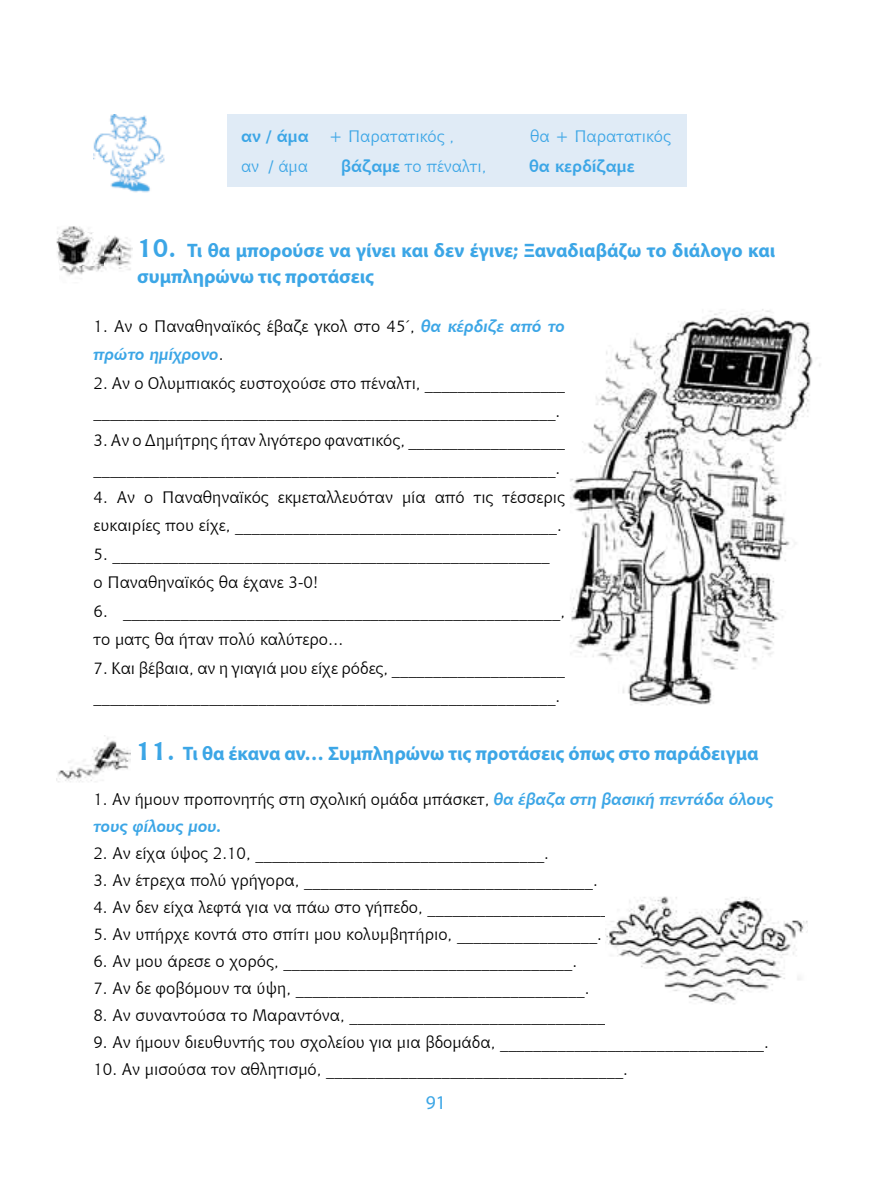
<style>
.page{position:relative;width:893px;height:1191px;background:#fff}
.page>*{position:absolute;margin:0;border:0;box-sizing:border-box;transform-origin:0 0}
.t1{font:700 19.5px/25.5px "Myriad Pro";color:#3ca6e6}
.t2{font:19.5px "Myriad Pro";color:#3ca6e6}
.t3{font:16.5px/28.5px "Chianti BT";color:#000}
.t4{font:16.5px "Chianti BT";color:#3ca6e6}
.t5{font:700 16.5px "Chianti BT";color:#3ca6e6}
.s1{font-weight:700}
.s2{font-family:"Chianti BT";font-size:25.5px}
.s3{font-weight:700;font-style:italic;color:#3ca6e6}
</style>
<div class="page">
<img style="left:570px;top:309px;width:250px;height:397px">
<div style="left:228px;top:115px;width:459px;height:72px;background:#e0ebf6"></div>
<img style="left:56px;top:226px;width:28px;height:33px">
<img style="left:59px;top:236px;width:74px;height:40px">
<img style="left:59px;top:232px;width:44px;height:34px">
<img style="left:56px;top:735px;width:74px;height:47px">
<img style="left:94px;top:115px;width:71px;height:78px">
<img style="left:605px;top:896px;width:203px;height:108px">
<p class="t4" style="left:241px;top:125px;width:215px"><span class="s1">αν / άμα</span> + Παρατατικός ,</p>
<p class="t4" style="left:530px;top:125px;width:143px">θα + Παρατατικός</p>
<p class="t4" style="left:241px;top:155px;width:68px">αν / άμα</p>
<p class="t4" style="left:341px;top:155px;width:147px"><span class="s1">βάζαμε</span> το πέναλτι,</p>
<p class="t5" style="left:529px;top:155px;width:107px">θα κερδίζαμε</p>
<p class="t1" style="left:137px;top:238px;width:639px"><span class="s2">10.</span> Τι θα μπορούσε να γίνει και δεν έγινε; Ξαναδιαβάζω το διάλογο και συμπληρώνω τις προτάσεις</p>
<p class="t3" style="left:94px;top:311px;width:473px">1. Αν ο Παναθηναϊκός έβαζε γκολ στο 45΄, <span class="s3">θα κέρδιζε από το πρώτο ημίχρονο</span>.</p>
<p class="t3" style="left:94px;top:368px;width:473px">2. Αν ο Ολυμπιακός ευστοχούσε στο πέναλτι, _________________ ________________________________________________________.</p>
<p class="t3" style="left:94px;top:425px;width:473px">3. Αν ο Δημήτρης ήταν λιγότερο φανατικός, ___________________ ________________________________________________________.</p>
<p class="t3" style="left:94px;top:482px;width:473px">4. Αν ο Παναθηναϊκός εκμεταλλευόταν μία από τις τέσσερις ευκαιρίες που είχε, _______________________________________.</p>
<p class="t3" style="left:94px;top:539px;width:458px">5. _____________________________________________________ ο Παναθηναϊκός θα έχανε 3-0!</p>
<p class="t3" style="left:94px;top:596px;width:473px">6. _____________________________________________________, το ματς θα ήταν πολύ καλύτερο…</p>
<p class="t3" style="left:94px;top:653px;width:473px">7. Και βέβαια, αν η γιαγιά μου είχε ρόδες, _____________________ ________________________________________________________.</p>
<p class="t1" style="left:136px;top:741px;width:624px"><span class="s2">11.</span> Τι θα έκανα αν… Συμπληρώνω τις προτάσεις όπως στο παράδειγμα</p>
<p class="t3" style="left:93px;top:785px;width:682px;line-height:27px">1. Αν ήμουν προπονητής στη σχολική ομάδα μπάσκετ, <span class="s3">θα έβαζα στη βασική πεντάδα όλους τους φίλους μου.</span></p>
<p class="t3" style="left:93px;top:838px;width:457px">2. Αν είχα ύψος 2.10, ___________________________________.</p>
<p class="t3" style="left:93px;top:865px;width:506px">3. Αν έτρεχα πολύ γρήγορα, ___________________________________.</p>
<p class="t3" style="left:93px;top:892px;width:530px">4. Αν δεν είχα λεφτά για να πάω στο γήπεδο, _______________________.</p>
<p class="t3" style="left:93px;top:919px;width:510px">5. Αν υπήρχε κοντά στο σπίτι μου κολυμβητήριο, _________________.</p>
<p class="t3" style="left:93px;top:946px;width:485px">6. Αν μου άρεσε ο χορός, ___________________________________.</p>
<p class="t3" style="left:93px;top:973px;width:497px">7. Αν δε φοβόμουν τα ύψη, ___________________________________.</p>
<p class="t3" style="left:93px;top:1000px;width:551px">8. Αν συναντούσα το Μαραντόνα, ___________________________________.</p>
<p class="t3" style="left:93px;top:1027px;width:677px">9. Αν ήμουν διευθυντής του σχολείου για μια βδομάδα, ________________________________.</p>
<p class="t3" style="left:93px;top:1054px;width:536px">10. Αν μισούσα τον αθλητισμό, ____________________________________.</p>
<p class="t2" style="left:426px;top:1091px;width:22px">91</p>
</div>
